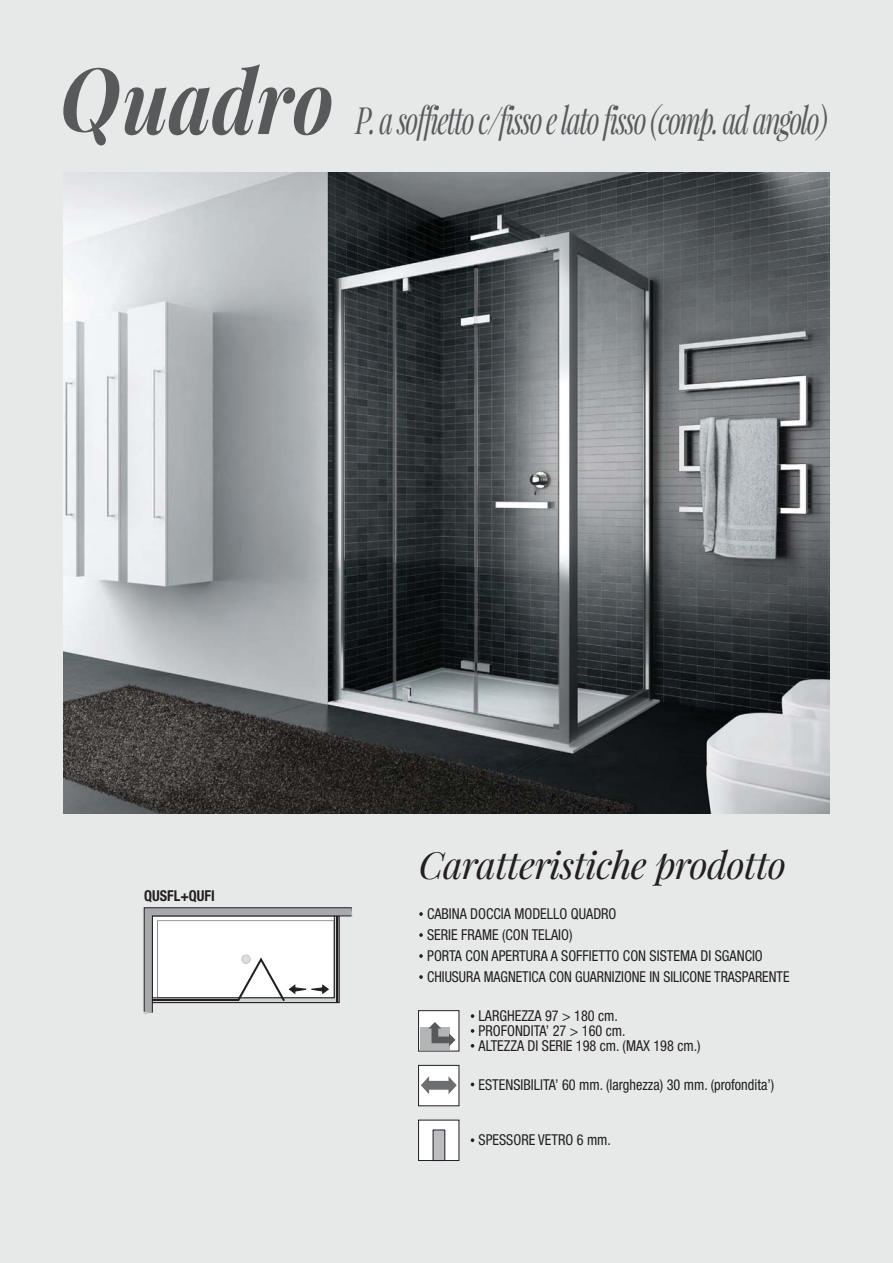
<style>
.page{position:relative;width:893px;height:1263px;background:#e7e8e8}
.page>*{position:absolute;margin:0;border:0;box-sizing:border-box;transform-origin:0 0}
.t1{font:italic 37.5px "Playfair Display";letter-spacing:-.06em;color:#58595b;scale:.71 1}
.t2{font:italic 37.5px "Playfair Display";letter-spacing:-.02em;color:#231f20}
.t3{font:15px/21px "Helvetica Roman Condensed";color:#231f20;scale:.95 1}
.t4{font:700 condensed 15px "Helvetica Neue LT Std";color:#231f20;scale:.95 1}
</style>
<div class="page">
<img style="left:64px;top:172px;width:765px;height:641px">
<svg style="left:419px;top:912px;width:4px;height:4px"></svg>
<svg style="left:419px;top:933px;width:4px;height:4px"></svg>
<svg style="left:419px;top:954px;width:4px;height:4px"></svg>
<svg style="left:419px;top:975px;width:4px;height:4px"></svg>
<div style="left:419px;top:1065px;width:40px;height:41px;background:#fff"></div>
<div style="left:418px;top:1065px;width:41px;height:41px;border:1px solid #231f20"></div>
<svg style="left:471px;top:1014px;width:3px;height:4px"></svg>
<svg style="left:471px;top:1029px;width:3px;height:4px"></svg>
<svg style="left:471px;top:1044px;width:3px;height:4px"></svg>
<svg style="left:421px;top:1076px;width:36px;height:18px"></svg>
<div style="left:419px;top:1011px;width:40px;height:40px;background:#fff"></div>
<div style="left:418px;top:1010px;width:41px;height:41px;border:1px solid #231f20"></div>
<div style="left:420px;top:1027px;width:30px;height:22px;background:#b2b4b6"></div>
<svg style="left:428px;top:1022px;width:27px;height:24px"></svg>
<svg style="left:471px;top:1082px;width:3px;height:4px"></svg>
<svg style="left:471px;top:1138px;width:3px;height:4px"></svg>
<div style="left:419px;top:1120px;width:40px;height:40px;background:#fff"></div>
<div style="left:418px;top:1120px;width:41px;height:41px;border:1px solid #231f20"></div>
<div style="left:433px;top:1130px;width:12px;height:30px;background:#bbbdc0"></div>
<div style="left:433px;top:1129px;width:12px;height:32px;border:1px solid #231f20"></div>
<svg style="left:63px;top:64px;width:268px;height:81px"></svg>
<svg style="left:143px;top:907px;width:210px;height:107px;background:#dededf"></svg>
<h1 class="t1" style="left:355px;top:101px;width:667px">P. a soffietto c/fisso e lato fisso (comp. ad angolo)</h1>
<p class="t4" style="left:144px;top:887px;width:76px">QUSFL+QUFI</p>
<h1 class="t2" style="left:419px;top:846px;width:369px">Caratteristiche prodotto</h1>
<p class="t3" style="left:427px;top:905px;width:383px">CABINA DOCCIA MODELLO QUADRO<br>SERIE FRAME (CON TELAIO)<br>PORTA CON APERTURA A SOFFIETTO CON SISTEMA DI SGANCIO CHIUSURA MAGNETICA CON GUARNIZIONE IN SILICONE TRASPARENTE</p>
<p class="t3" style="left:479px;top:1003px;width:235px;line-height:29.7px">LARGHEZZA 97 &gt; 180 cm.<br>ALTEZZA DI SERIE 198 cm. (MAX 198 cm.)</p>
<p class="t3" style="left:479px;top:1075px;width:313px">ESTENSIBILITA’ 60 mm. (larghezza) 30 mm. (profondita’)</p>
<p class="t3" style="left:479px;top:1022px;width:156px">PROFONDITA’ 27 &gt; 160 cm.</p>
<p class="t3" style="left:479px;top:1131px;width:141px">SPESSORE VETRO 6 mm.</p>
</div>
